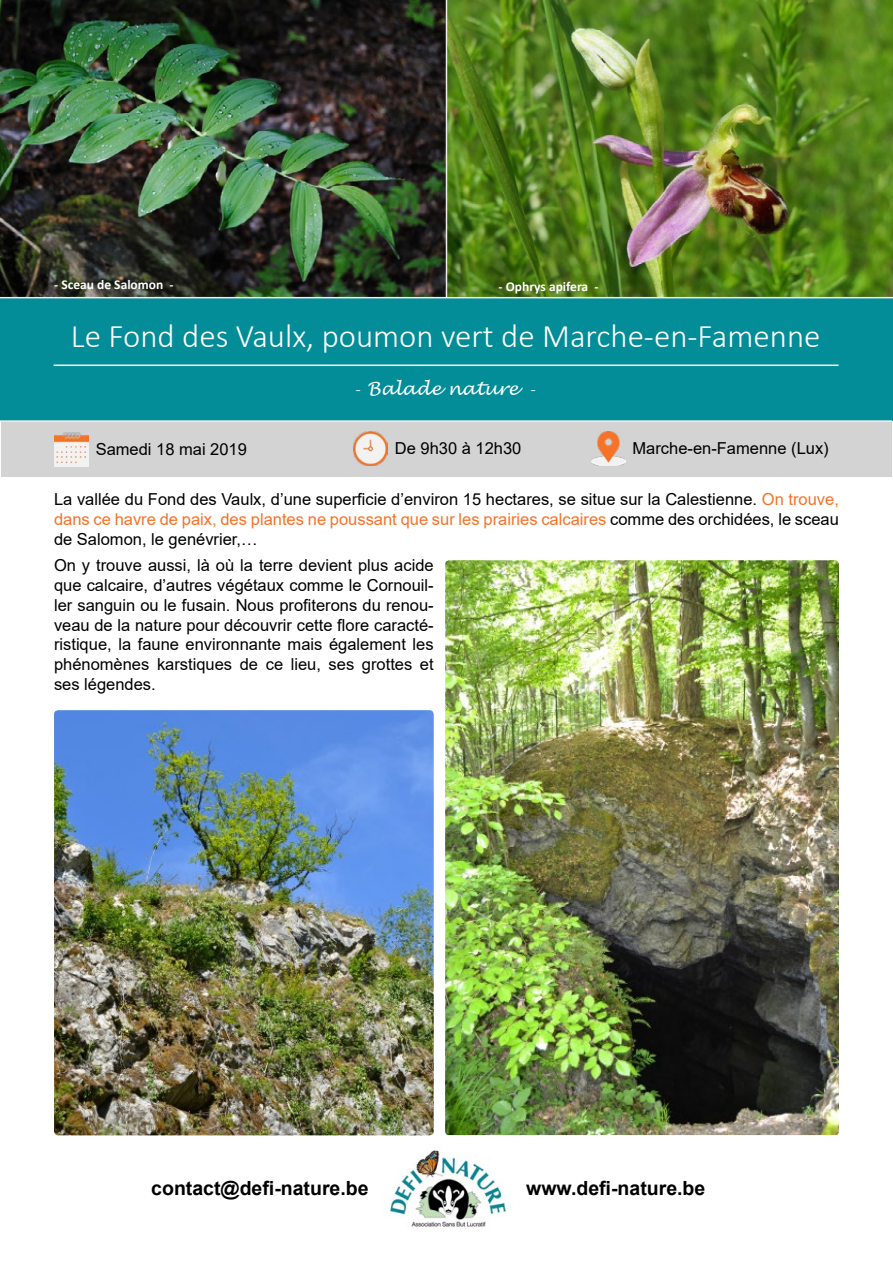
<style>
.page{position:relative;width:893px;height:1263px;background:#fff}
.page>*{position:absolute;margin:0;border:0;box-sizing:border-box;transform-origin:0 0}
.t1{font:300 33px "Calibri";color:#fff}
.t2{font:700 19.5px "Arial";color:#000}
.t3{font:italic 18px "Lucida Handwriting";color:#fff}
.t4{font:16.5px/19.8px "Arial";color:#000;text-align:justify}
.t5{font:700 13.5px "Calibri";color:#fff}
.s1{font-family:"Calibri";font-weight:300;font-style:normal}
.s2{color:#f67228}
</style>
<div class="page">
<img style="left:0;top:0;width:446px;height:297px">
<div style="left:2px;top:421px;width:890px;height:55px;background:#d3d3d3"></div>
<img style="left:354px;top:432px;width:34px;height:34px">
<img style="left:591px;top:432px;width:34px;height:34px">
<img style="left:54px;top:433px;width:34px;height:33px">
<div style="left:0;top:298px;width:893px;height:123px;background:#038d99"></div>
<hr style="left:54px;top:364px;width:785px;height:2px;background:#fff">
<img style="left:447px;top:0;width:446px;height:297px">
<img style="left:389px;top:1150px;width:118px;height:77px">
<hr style="left:0;top:297px;width:893px;height:1px;background:#eee">
<hr style="left:446px;top:0;width:1px;height:298px;background:#eee">
<hr style="left:0;top:420px;width:892px;height:2px;background:#eee">
<img style="left:54px;top:710px;width:380px;height:425px">
<img style="left:445px;top:560px;width:394px;height:575px">
<p class="t5" style="left:54px;top:275px;width:121px">- Sceau de Salomon -</p>
<p class="t5" style="left:499px;top:277px;width:101px">- Ophrys apifera -</p>
<h1 class="t1" style="left:71px;top:315px;width:751px">Le Fond des Vaulx, poumon vert de Marche-en-Famenne</h1>
<p class="t3" style="left:355px;top:378px;width:182px"><span class="s1">-</span> Balade nature <span class="s1">-</span></p>
<p class="t4" style="left:96px;top:439px;width:153px">Samedi 18 mai 2019</p>
<p class="t4" style="left:395px;top:438px;width:128px">De 9h30 à 12h30</p>
<p class="t4" style="left:632px;top:438px;width:198px">Marche-en-Famenne (Lux)</p>
<p class="t4" style="left:54px;top:489px;width:786px">La vallée du Fond des Vaulx, d’une superficie d’environ 15 hectares, se situe sur la Calestienne. <span class="s2">On trouve, dans ce havre de paix, des plantes ne poussant que sur les prairies calcaires</span> comme des orchidées, le sceau de Salomon, le genévrier,…</p>
<p class="t4" style="left:54px;top:555px;width:381px">On y trouve aussi, là où la terre devient plus acide que calcaire, d’autres végétaux comme le Cornouil&shy;ler sanguin ou le fusain. Nous profiterons du renou&shy;veau de la nature pour découvrir cette flore caracté&shy;ristique, la faune environnante mais également les phénomènes karstiques de ce lieu, ses grottes et ses légendes.</p>
<p class="t2" style="left:151px;top:1174px;width:219px">contact@defi-nature.be</p>
<p class="t2" style="left:526px;top:1174px;width:181px">www.defi-nature.be</p>
</div>
